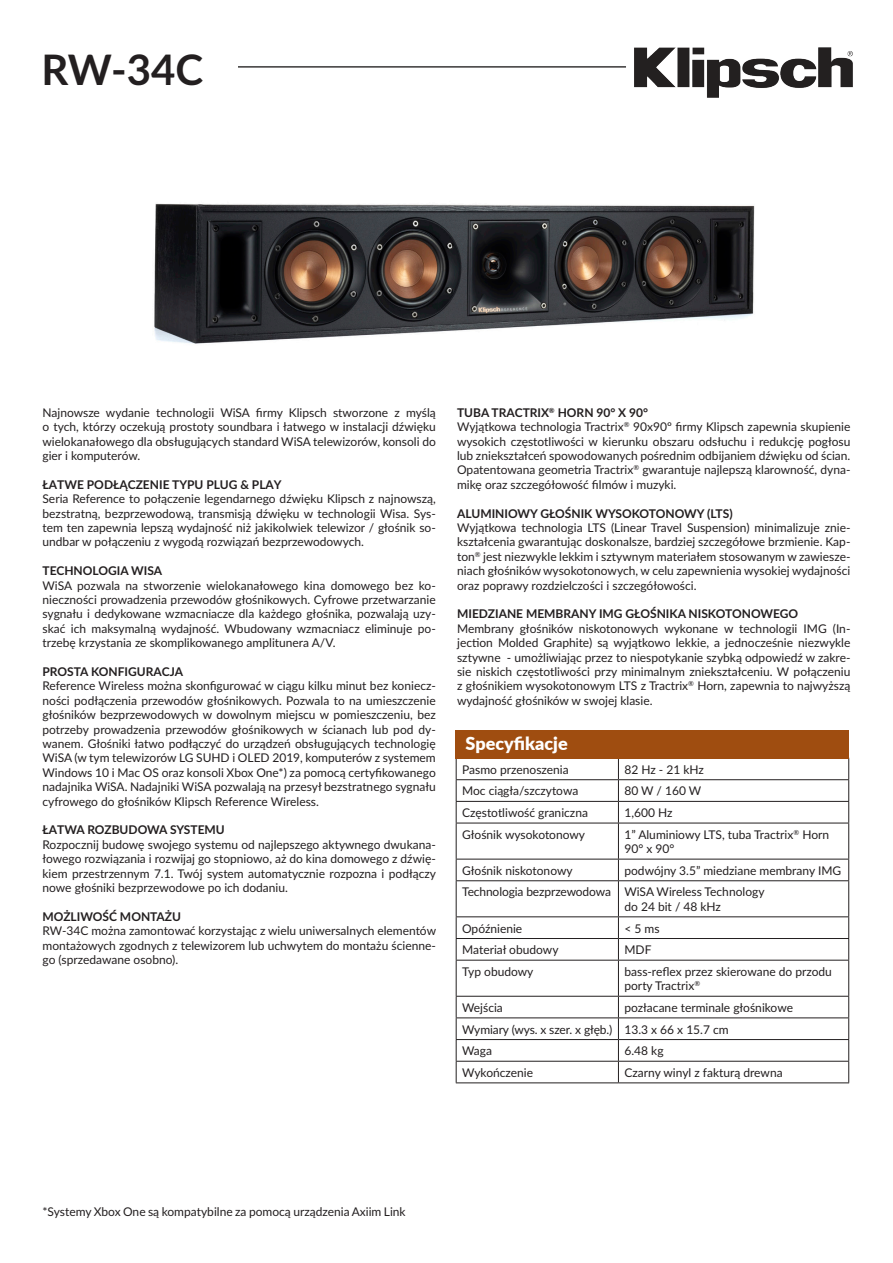
<style>
.page{position:relative;width:893px;height:1263px;background:#fff}
.page>*{position:absolute;margin:0;border:0;box-sizing:border-box;transform-origin:0 0}
.t1{font:700 42px "Lato";color:#231f20}
.t2{font:900 18px "Lato";color:#fff}
.body{font:12px/14.4px "Lato";color:#231f20;text-align:justify}
.body-2{font:700 12px "Lato";color:#231f20}
</style>
<div class="page">
<img style="left:238px;top:47px;width:615px;height:51px">
<hr style="left:456px;top:779px;width:162px;height:1px;background:#231f20">
<hr style="left:456px;top:801px;width:162px;height:1px;background:#231f20">
<svg style="left:456px;top:759px;width:1px;height:64px"></svg>
<hr style="left:456px;top:823px;width:162px;height:1px;background:#231f20">
<hr style="left:456px;top:823px;width:1px;height:36px;background:#231f20">
<hr style="left:456px;top:859px;width:162px;height:1px;background:#231f20">
<svg style="left:456px;top:859px;width:1px;height:21px"></svg>
<hr style="left:456px;top:880px;width:162px;height:1px;background:#231f20">
<hr style="left:456px;top:881px;width:1px;height:35px;background:#231f20">
<hr style="left:456px;top:916px;width:162px;height:1px;background:#231f20">
<hr style="left:456px;top:938px;width:162px;height:1px;background:#231f20">
<svg style="left:456px;top:917px;width:1px;height:43px"></svg>
<hr style="left:456px;top:960px;width:162px;height:1px;background:#231f20">
<hr style="left:456px;top:960px;width:1px;height:36px;background:#231f20">
<hr style="left:456px;top:996px;width:162px;height:1px;background:#231f20">
<hr style="left:456px;top:1017px;width:162px;height:1px;background:#231f20">
<hr style="left:456px;top:1039px;width:162px;height:1px;background:#231f20">
<hr style="left:456px;top:1061px;width:162px;height:1px;background:#231f20">
<svg style="left:456px;top:996px;width:1px;height:86px"></svg>
<hr style="left:456px;top:1082px;width:162px;height:1px;background:#231f20">
<hr style="left:618px;top:779px;width:231px;height:1px;background:#231f20">
<hr style="left:618px;top:801px;width:231px;height:1px;background:#231f20">
<svg style="left:618px;top:759px;width:1px;height:64px"></svg>
<svg style="left:848px;top:759px;width:1px;height:64px"></svg>
<hr style="left:618px;top:823px;width:231px;height:1px;background:#231f20">
<hr style="left:618px;top:823px;width:1px;height:36px;background:#231f20">
<hr style="left:848px;top:823px;width:1px;height:36px;background:#231f20">
<hr style="left:618px;top:859px;width:231px;height:1px;background:#231f20">
<svg style="left:618px;top:859px;width:1px;height:21px"></svg>
<svg style="left:848px;top:859px;width:1px;height:21px"></svg>
<hr style="left:618px;top:880px;width:231px;height:1px;background:#231f20">
<hr style="left:618px;top:881px;width:1px;height:35px;background:#231f20">
<hr style="left:848px;top:881px;width:1px;height:35px;background:#231f20">
<hr style="left:618px;top:916px;width:231px;height:1px;background:#231f20">
<hr style="left:618px;top:938px;width:231px;height:1px;background:#231f20">
<svg style="left:618px;top:917px;width:1px;height:43px"></svg>
<svg style="left:848px;top:917px;width:1px;height:43px"></svg>
<hr style="left:618px;top:960px;width:231px;height:1px;background:#231f20">
<hr style="left:618px;top:960px;width:1px;height:36px;background:#231f20">
<hr style="left:848px;top:960px;width:1px;height:36px;background:#231f20">
<hr style="left:618px;top:996px;width:231px;height:1px;background:#231f20">
<hr style="left:618px;top:1017px;width:231px;height:1px;background:#231f20">
<hr style="left:618px;top:1039px;width:231px;height:1px;background:#231f20">
<hr style="left:618px;top:1061px;width:231px;height:1px;background:#231f20">
<svg style="left:618px;top:996px;width:1px;height:86px"></svg>
<svg style="left:848px;top:996px;width:1px;height:86px"></svg>
<hr style="left:618px;top:1082px;width:231px;height:1px;background:#231f20">
<div style="left:456px;top:730px;width:393px;height:29px;background:#9f4d10"></div>
<img style="left:154px;top:203px;width:601px;height:141px">
<p class="t1" style="left:41px;top:39px;width:163px">RW-34C</p>
<p class="body" style="left:43px;top:405px;width:395px">Najnowsze wydanie technologii WiSA firmy Klipsch stworzone z myślą o tych, którzy oczekują prostoty soundbara i łatwego w instalacji dźwięku wielokanałowego dla obsługujących standard WiSA telewizorów, konsoli do gier i komputerów.</p>
<p class="body-2" style="left:43px;top:476px;width:241px">ŁATWE PODŁĄCZENIE TYPU PLUG &amp; PLAY</p>
<p class="body" style="left:43px;top:491px;width:395px">Seria Reference to połączenie legendarnego dźwięku Klipsch z najnowszą, bezstratną, bezprzewodową, transmisją dźwięku w technologii Wisa. Sys&shy;tem ten zapewnia lepszą wydajność niż jakikolwiek telewizor / głośnik so&shy;undbar w połączeniu z wygodą rozwiązań bezprzewodowych.</p>
<p class="body-2" style="left:43px;top:562px;width:121px">TECHNOLOGIA WISA</p>
<p class="body" style="left:43px;top:578px;width:395px">WiSA pozwala na stworzenie wielokanałowego kina domowego bez ko&shy;nieczności prowadzenia przewodów głośnikowych. Cyfrowe przetwarzanie sygnału i dedykowane wzmacniacze dla każdego głośnika, pozwalają uzy&shy;skać ich maksymalną wydajność. Wbudowany wzmacniacz eliminuje po&shy;trzebę krzystania ze skomplikowanego amplitunera A/V.</p>
<p class="body-2" style="left:43px;top:663px;width:142px">PROSTA KONFIGURACJA</p>
<p class="body" style="left:43px;top:678px;width:395px">Reference Wireless można skonfigurować w ciągu kilku minut bez koniecz&shy;ności podłączenia przewodów głośnikowych. Pozwala to na umieszczenie głośników bezprzewodowych w dowolnym miejscu w pomieszczeniu, bez potrzeby prowadzenia przewodów głośnikowych w ścianach lub pod dy&shy;wanem. Głośniki łatwo podłączyć do urządzeń obsługujących technologię WiSA (w tym telewizorów LG SUHD i OLED 2019, komputerów z systemem Windows 10 i Mac OS oraz konsoli Xbox One*) za pomocą certyfikowanego nadajnika WiSA. Nadajniki WiSA pozwalają na przesył bezstratnego sygnału cyfrowego do głośników Klipsch Reference Wireless.</p>
<p class="body-2" style="left:43px;top:821px;width:184px">ŁATWA ROZBUDOWA SYSTEMU</p>
<p class="body" style="left:43px;top:837px;width:395px">Rozpocznij budowę swojego systemu od najlepszego aktywnego dwukana&shy;łowego rozwiązania i rozwijaj go stopniowo, aż do kina domowego z dźwię&shy;kiem przestrzennym 7.1. Twój system automatycznie rozpozna i podłączy nowe głośniki bezprzewodowe po ich dodaniu.</p>
<p class="body-2" style="left:43px;top:908px;width:140px">MOŻLIWOŚĆ MONTAŻU</p>
<p class="body" style="left:43px;top:923px;width:395px">RW-34C można zamontować korzystając z wielu uniwersalnych elementów montażowych zgodnych z telewizorem lub uchwytem do montażu ścienne&shy;go (sprzedawane osobno).</p>
<p class="body-2" style="left:457px;top:404px;width:193px">TUBA TRACTRIX<sup>®</sup> HORN 90° X 90°</p>
<p class="body" style="left:457px;top:419px;width:395px">Wyjątkowa technologia Tractrix<sup>®</sup> 90x90º firmy Klipsch zapewnia skupienie wysokich częstotliwości w kierunku obszaru odsłuchu i redukcję pogłosu lub zniekształceń spowodowanych pośrednim odbijaniem dźwięku od ścian.<br>Opatentowana geometria Tractrix<sup>®</sup> gwarantuje najlepszą klarowność, dyna&shy;mikę oraz szczegółowość filmów i muzyki.</p>
<p class="body-2" style="left:457px;top:504px;width:277px">ALUMINIOWY GŁOŚNIK WYSOKOTONOWY (LTS)</p>
<p class="body" style="left:457px;top:520px;width:395px">Wyjątkowa technologia LTS (Linear Travel Suspension) minimalizuje znie&shy;kształcenia gwarantując doskonalsze, bardziej szczegółowe brzmienie. Kap&shy;ton<sup>®</sup> jest niezwykle lekkim i sztywnym materiałem stosowanym w zawiesze&shy;niach głośników wysokotonowych, w celu zapewnienia wysokiej wydajności oraz poprawy rozdzielczości i szczegółowości.</p>
<p class="body-2" style="left:457px;top:605px;width:343px">MIEDZIANE MEMBRANY IMG GŁOŚNIKA NISKOTONOWEGO</p>
<p class="body" style="left:457px;top:621px;width:395px">Membrany głośników niskotonowych wykonane w technologii IMG (In&shy;jection Molded Graphite) są wyjątkowo lekkie, a jednocześnie niezwykle sztywne - umożliwiając przez to niespotykanie szybką odpowiedź w zakre&shy;sie niskich częstotliwości przy minimalnym zniekształceniu. W połączeniu z głośnikiem wysokotonowym LTS z Tractrix<sup>®</sup> Horn, zapewnia to najwyższą wydajność głośników w swojej klasie.</p>
<p class="t2" style="left:465px;top:730px;width:104px">Specyfikacje</p>
<p class="body" style="left:462px;top:762px;width:108px">Pasmo przenoszenia</p>
<p class="body" style="left:624px;top:762px;width:81px">82 Hz - 21 kHz</p>
<p class="body" style="left:462px;top:783px;width:118px">Moc ciągła/szczytowa</p>
<p class="body" style="left:624px;top:783px;width:78px">80 W / 160 W</p>
<p class="body" style="left:462px;top:805px;width:127px">Częstotliwość graniczna</p>
<p class="body" style="left:624px;top:805px;width:50px">1,600 Hz</p>
<p class="body" style="left:462px;top:827px;width:124px">Głośnik wysokotonowy</p>
<p class="body" style="left:624px;top:827px;width:206px">1” Aluminiowy LTS, tuba Tractrix<sup>®</sup> Horn</p>
<p class="body" style="left:624px;top:841px;width:51px">90° x 90°</p>
<p class="body" style="left:462px;top:863px;width:112px">Głośnik niskotonowy</p>
<p class="body" style="left:624px;top:863px;width:218px">podwójny 3.5” miedziane membrany IMG</p>
<p class="body" style="left:462px;top:884px;width:150px">Technologia bezprzewodowa</p>
<p class="body" style="left:624px;top:884px;width:142px">WiSA Wireless Technology</p>
<p class="body" style="left:624px;top:899px;width:98px">do 24 bit / 48 kHz</p>
<p class="body" style="left:462px;top:920px;width:62px">Opóźnienie</p>
<p class="body" style="left:624px;top:920px;width:37px">&lt; 5 ms</p>
<p class="body" style="left:462px;top:942px;width:98px">Materiał obudowy</p>
<p class="body" style="left:624px;top:942px;width:29px">MDF</p>
<p class="body" style="left:462px;top:964px;width:73px">Typ obudowy</p>
<p class="body" style="left:624px;top:964px;width:209px">bass-reflex przez skierowane do przodu porty Tractrix<sup>®</sup></p>
<p class="body" style="left:462px;top:1000px;width:42px">Wejścia</p>
<p class="body" style="left:624px;top:1000px;width:170px">pozłacane terminale głośnikowe</p>
<p class="body" style="left:462px;top:1021px;width:152px">Wymiary (wys. x szer. x głęb.)</p>
<p class="body" style="left:624px;top:1021px;width:106px">13.3 x 66 x 15.7 cm</p>
<p class="body" style="left:462px;top:1043px;width:31px">Waga</p>
<p class="body" style="left:624px;top:1043px;width:41px">6.48 kg</p>
<p class="body" style="left:462px;top:1065px;width:72px">Wykończenie</p>
<p class="body" style="left:624px;top:1065px;width:160px">Czarny winyl z fakturą drewna</p>
<p class="body" style="left:43px;top:1204px;width:365px">*Systemy Xbox One są kompatybilne za pomocą urządzenia Axiim Link</p>
</div>
